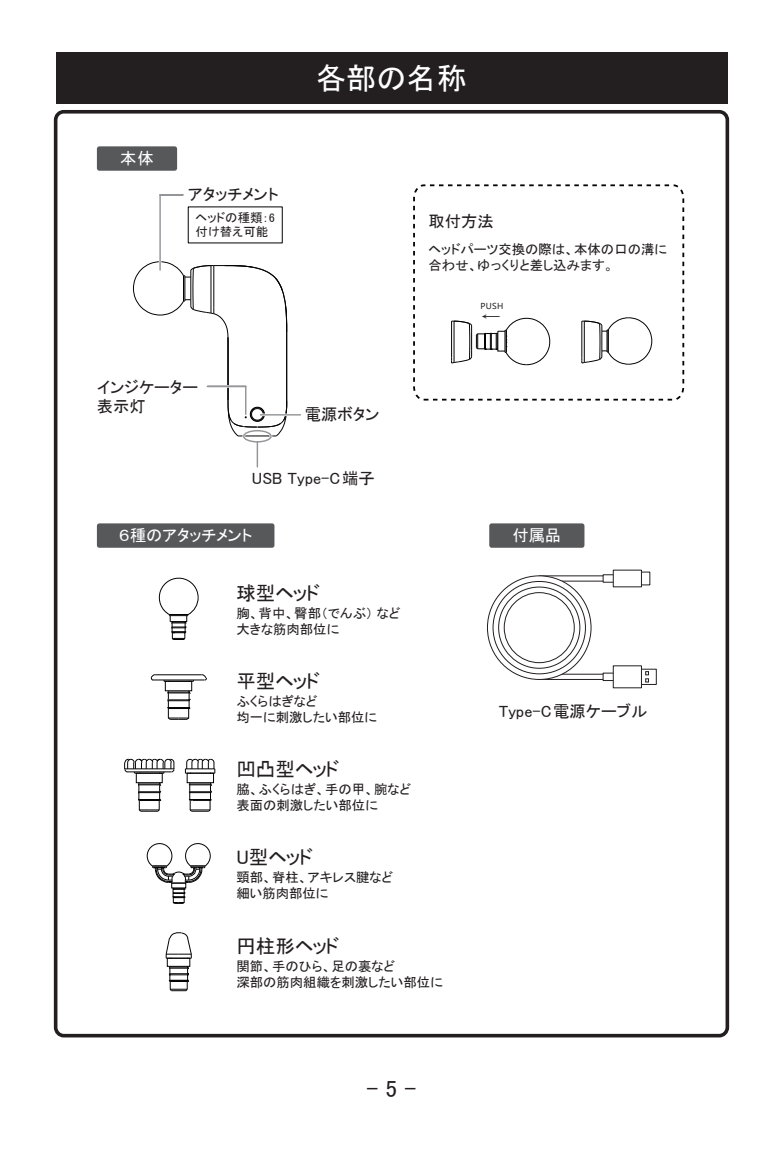
<style>
.page{position:relative;width:783px;height:1149px;background:#fff}
.page>*{position:absolute;margin:0;border:0;box-sizing:border-box;transform-origin:0 0}
.t1{font:30px "MS P Gothic";color:#fff}
.t2{font:23.4px "MS P Gothic";color:#231f20}
.t3{font:19.5px "MS P Gothic";color:#231f20}
.t4{font:16.2px/19.5px "MS P Gothic";color:#231f20}
.t5{font:16.2px "MS P Gothic";letter-spacing:-.005em;color:#fff}
.t6{font:13.5px/16.2px "MS P Gothic";color:#231f20}
.t7{font:12.3px/15px "MS P Gothic";color:#231f20}
.t8{font:10.8px "Microsoft Ya Hei";color:#231f20;scale:1.75 1}
.t9{font:8.1px "Microsoft Ya Hei";color:#231f20}
</style>
<div class="page">
<div style="left:56px;top:52px;width:670px;height:52px;background:#231f20"></div>
<div style="left:54px;top:110px;width:675px;height:927px;border:4px solid #231f20;border-radius:8px"></div>
<div style="left:97px;top:146px;width:80px;height:25px;background:#57585a;border-radius:3px"></div>
<svg style="left:546px;top:673px;width:56px;height:6px"></svg>
<svg style="left:602px;top:672px;width:29px;height:8px"></svg>
<svg style="left:641px;top:668px;width:15px;height:16px"></svg>
<svg style="left:645px;top:671px;width:3px;height:11px"></svg>
<div style="left:612px;top:665px;width:29px;height:23px;background:#fff"></div>
<svg style="left:546px;top:575px;width:56px;height:6px"></svg>
<svg style="left:602px;top:574px;width:29px;height:8px"></svg>
<svg style="left:625px;top:571px;width:25px;height:14px"></svg>
<div style="left:612px;top:569px;width:29px;height:18px;background:#fff"></div>
<svg style="left:487px;top:575px;width:104px;height:104px"></svg>
<svg style="left:493px;top:581px;width:92px;height:92px"></svg>
<svg style="left:498px;top:587px;width:81px;height:81px"></svg>
<div style="left:498px;top:586px;width:82px;height:82px;border:1px solid #231f20;border-radius:50%"></div>
<div style="left:504px;top:592px;width:70px;height:70px;background:#fff;border-radius:50%"></div>
<div style="left:503px;top:592px;width:71px;height:71px;border:1px solid #231f20;border-radius:50%"></div>
<div style="left:489px;top:523px;width:95px;height:24px;background:#57585a;border-radius:3px"></div>
<svg style="left:413px;top:184px;width:272px;height:217px"></svg>
<svg style="left:581px;top:317px;width:71px;height:48px"></svg>
<svg style="left:451px;top:316px;width:100px;height:49px"></svg>
<svg style="left:158px;top:577px;width:41px;height:63px"></svg>
<div style="left:165px;top:680px;width:27px;height:11px;border:1px solid #030303"></div>
<hr style="left:153px;top:679px;width:52px;height:1px;background:#030303">
<svg style="left:163px;top:679px;width:31px;height:2px"></svg>
<hr style="left:156px;top:674px;width:45px;height:1px;background:#030303">
<svg style="left:150px;top:674px;width:6px;height:6px"></svg>
<svg style="left:201px;top:674px;width:6px;height:6px"></svg>
<svg style="left:167px;top:690px;width:23px;height:30px"></svg>
<div style="left:187px;top:772px;width:27px;height:10px;border:1px solid #030303"></div>
<svg style="left:185px;top:758px;width:30px;height:15px"></svg>
<svg style="left:188px;top:782px;width:24px;height:30px"></svg>
<div style="left:136px;top:772px;width:26px;height:10px;border:1px solid #030303"></div>
<svg style="left:124px;top:758px;width:50px;height:15px"></svg>
<svg style="left:137px;top:782px;width:24px;height:30px"></svg>
<svg style="left:146px;top:843px;width:65px;height:61px"></svg>
<div style="left:167px;top:957px;width:23px;height:9px;border:1px solid #030303"></div>
<svg style="left:165px;top:932px;width:27px;height:26px"></svg>
<svg style="left:168px;top:966px;width:21px;height:25px"></svg>
<div style="left:97px;top:523px;width:177px;height:24px;background:#57585a;border-radius:2px"></div>
<hr style="left:260px;top:414px;width:40px;height:1px;background:#939598">
<svg style="left:133px;top:194px;width:154px;height:243px"></svg>
<div style="left:159px;top:194px;width:24px;height:77px;border:1px solid #939598"></div>
<div style="left:242px;top:429px;width:30px;height:14px;border:3px solid #fff;border-radius:50%"></div>
<div style="left:243px;top:430px;width:29px;height:12px;border:1px solid #939598;border-radius:50%"></div>
<hr style="left:256px;top:441px;width:2px;height:26px;background:#939598">
<p class="t5" style="left:120px;top:150px;width:35px">本体</p>
<p class="t4" style="left:188px;top:184px;width:92px">アタッチメント</p>
<p class="t7" style="left:195px;top:209px;width:81px">ヘッドの種類：6付け替え可能</p>
<p class="t4" style="left:97px;top:377px;width:103px">インジケーター表示灯</p>
<h1 class="t1" style="left:316px;top:64px;width:152px">各部の名称</h1>
<p class="t4" style="left:428px;top:211px;width:67px">取付方法</p>
<p class="t6" style="left:428px;top:241px;width:240px">ヘッドパーツ交換の際は、本体の口の溝に合わせ、ゆっくりと差し込みます。</p>
<p class="t9" style="left:480px;top:300px;width:24px">PUSH</p>
<p class="t4" style="left:305px;top:405px;width:76px">電源ボタン</p>
<p class="t8" style="left:481px;top:309px;width:12px">←</p>
<p class="t4" style="left:252px;top:468px;width:124px">USB Type-C端子</p>
<p class="t5" style="left:119px;top:527px;width:135px">６種のアタッチメント</p>
<h3 class="t3" style="left:236px;top:582px;width:85px">球型ヘッド</h3>
<p class="t6" style="left:236px;top:604px;width:166px">胸、背中、臀部（でんぶ） など大きな筋肉部位に</p>
<h3 class="t3" style="left:236px;top:671px;width:85px">平型ヘッド</h3>
<p class="t6" style="left:236px;top:692px;width:142px">ふくらはぎなど<br>均一に刺激したい部位に</p>
<h3 class="t3" style="left:236px;top:759px;width:104px">凹凸型ヘッド</h3>
<p class="t6" style="left:236px;top:780px;width:176px">脇、ふくらはぎ、手の甲、腕など表面の刺激したい部位に</p>
<h3 class="t3" style="left:236px;top:847px;width:78px">U型ヘッド</h3>
<p class="t6" style="left:236px;top:869px;width:158px">頸部、脊柱、アキレス腱など細い筋肉部位に</p>
<h3 class="t3" style="left:236px;top:935px;width:104px">円柱形ヘッド</h3>
<p class="t6" style="left:236px;top:957px;width:208px">関節、手のひら、足の裏など<br>深部の筋肉組織を刺激したい部位に</p>
<h2 class="t2" style="left:366px;top:1076px;width:51px">-5-</h2>
<p class="t5" style="left:512px;top:526px;width:50px">付属品</p>
<p class="t4" style="left:498px;top:701px;width:150px">Type-C電源ケーブル</p>
</div>
